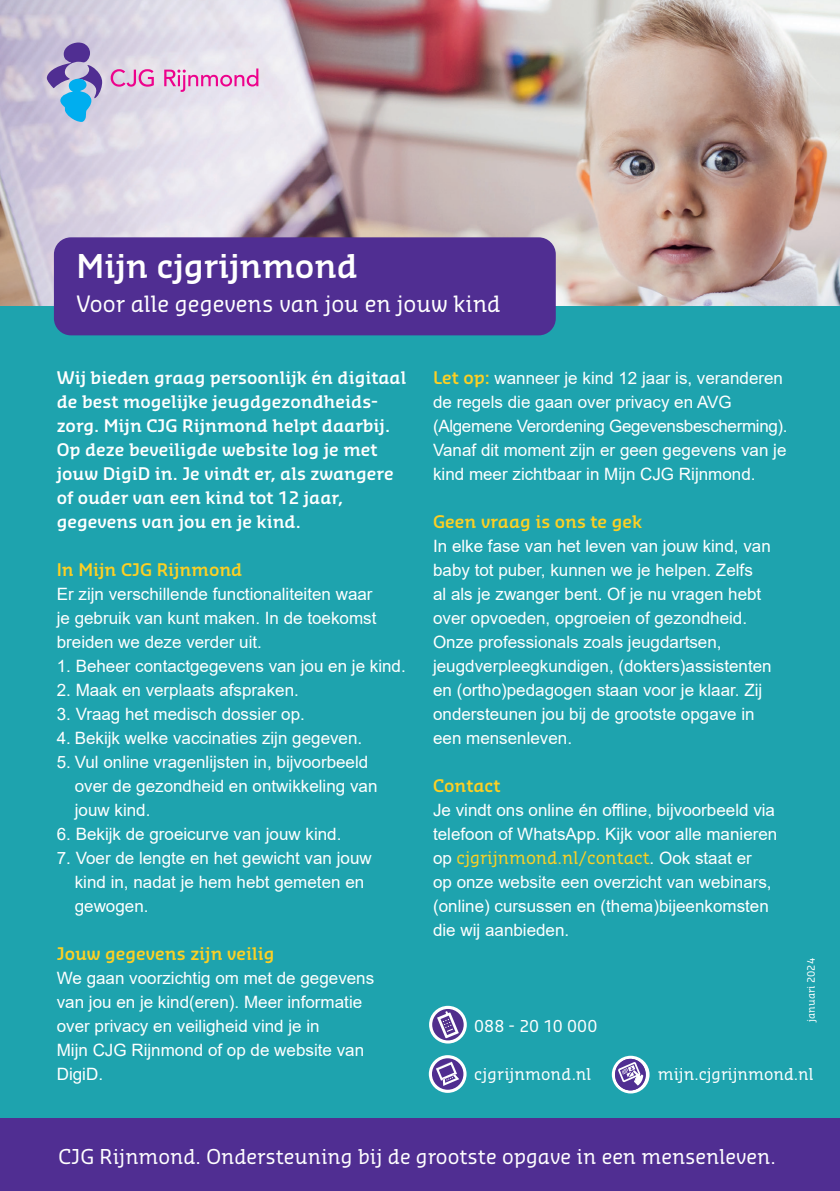
<style>
.page{position:relative;width:840px;height:1191px;background:#fff}
.page>*{position:absolute;margin:0;border:0;box-sizing:border-box;transform-origin:0 0}
.Titel{font:600 32px "Sansa Slab Pro";color:#fff}
.Ondertitel{font:22px "Sansa Slab Pro";color:#fff}
.Pay-off{font:20px "Sansa Slab Pro";color:#fff}
.Broodtekst{font:17px/24px "Arial";color:#fff}
.BROODTEKST{font:17px/24px "Arial";color:#fff}
.Inleiding{font:600 17px/24px "Sansa Slab Pro";color:#fff}
.opsomming{font:17px/24px "Arial";color:#fff}
.Tussekop{font:600 17px "Sansa Slab Pro";color:#fed023}
.contact{font:16px "Sansa Slab Pro";color:#fff}
.t1{font:10px "Sansa Slab Pro";color:#fff}
.s1{font-family:"Sansa Slab Pro";font-weight:600;color:#fed023}
.s2{font-family:"Sansa Slab Pro";color:#fed023}
</style>
<div class="page">
<img style="left:0;top:0;width:839px;height:306px">
<svg style="left:111px;top:69px;width:43px;height:18px"></svg>
<svg style="left:164px;top:68px;width:94px;height:24px;background:#e8aed6"></svg>
<svg style="left:47px;top:43px;width:55px;height:79px;background:#899fce"></svg>
<div style="left:0;top:306px;width:839px;height:813px;background:#1ea3ae"></div>
<div style="left:54px;top:237px;width:501px;height:98px;background:#502e92;border-radius:17px"></div>
<div style="left:0;top:1119px;width:839px;height:72px;background:#502e92"></div>
<svg style="left:429px;top:1005px;width:37px;height:38px"></svg>
<div style="left:432px;top:1009px;width:31px;height:31px;background:#512e8c;border-radius:50%"></div>
<svg style="left:437px;top:1011px;width:21px;height:27px"></svg>
<svg style="left:428px;top:1055px;width:38px;height:37px"></svg>
<svg style="left:431px;top:1058px;width:32px;height:31px"></svg>
<svg style="left:435px;top:1061px;width:24px;height:25px"></svg>
<svg style="left:611px;top:1055px;width:38px;height:38px"></svg>
<svg style="left:614px;top:1058px;width:31px;height:32px"></svg>
<svg style="left:617px;top:1061px;width:26px;height:24px"></svg>
<h1 class="Titel" style="left:77px;top:245px;width:282px">Mijn cjgrijnmond</h1>
<h2 class="Ondertitel" style="left:77px;top:289px;width:425px">Voor alle gegevens van jou en jouw kind</h2>
<p class="Inleiding" style="left:57px;top:365px;width:351px">Wij bieden graag persoonlijk én digitaal</p>
<p class="Inleiding" style="left:57px;top:389px;width:334px">de best mogelijke jeugdgezondheids&shy;zorg. Mijn CJG Rijnmond helpt daarbij.</p>
<p class="Inleiding" style="left:57px;top:437px;width:338px">Op deze beveiligde website log je met jouw DigiD in. Je vindt er, als zwangere of ouder van een kind tot 12 jaar, gegevens van jou en je kind.</p>
<h3 class="Tussekop" style="left:57px;top:558px;width:187px">In Mijn CJG Rijnmond</h3>
<p class="opsomming" style="left:57px;top:582px;width:321px">Er zijn verschillende functionaliteiten waar je gebruik van kunt maken. In de toekomst breiden we deze verder uit.</p>
<p class="opsomming" style="left:57px;top:654px;width:350px">1. Beheer contactgegevens van jou en je kind.</p>
<p class="opsomming" style="left:57px;top:678px;width:243px">2. Maak en verplaats afspraken.</p>
<p class="BROODTEKST" style="left:57px;top:702px;width:249px">3. Vraag het medisch dossier op.</p>
<p class="BROODTEKST" style="left:57px;top:726px;width:307px">4. Bekijk welke vaccinaties zijn gegeven.</p>
<p class="BROODTEKST" style="left:75px;top:750px;width:304px;text-indent:-18px">5. Vul online vragenlijsten in, bijvoorbeeld over de gezondheid en ontwikkeling van jouw kind.</p>
<p class="BROODTEKST" style="left:57px;top:822px;width:286px">6. Bekijk de groeicurve van jouw kind.</p>
<p class="BROODTEKST" style="left:57px;top:846px;width:316px">7. Voer de lengte en het gewicht van jouw</p>
<p class="BROODTEKST" style="left:75px;top:870px;width:291px">kind in, nadat je hem hebt gemeten en gewogen.</p>
<h3 class="Tussekop" style="left:57px;top:942px;width:219px">Jouw gegevens zijn veilig</h3>
<p class="Broodtekst" style="left:57px;top:966px;width:319px">We gaan voorzichtig om met de gegevens van jou en je kind(eren). Meer informatie over privacy en veiligheid vind je in<br>Mijn CJG Rijnmond of op de website van<br>DigiD.</p>
<p class="Broodtekst" style="left:433px;top:366px;width:356px"><span class="s1">Let op:</span> wanneer je kind 12 jaar is, veranderen de regels die gaan over privacy en AVG (Algemene Verordening Gegevensbescherming).<br>Vanaf dit moment zijn er geen gegevens van je kind meer zichtbaar in Mijn CJG Rijnmond.</p>
<h3 class="Tussekop" style="left:433px;top:510px;width:210px">Geen vraag is ons te gek</h3>
<p class="Broodtekst" style="left:433px;top:534px;width:339px">In elke fase van het leven van jouw kind, van</p>
<p class="Broodtekst" style="left:433px;top:558px;width:321px">baby tot puber, kunnen we je helpen. Zelfs</p>
<p class="Broodtekst" style="left:433px;top:582px;width:329px">al als je zwanger bent. Of je nu vragen hebt</p>
<p class="Broodtekst" style="left:433px;top:606px;width:315px">over opvoeden, opgroeien of gezondheid.</p>
<p class="Broodtekst" style="left:433px;top:630px;width:290px">Onze professionals zoals jeugdartsen,</p>
<p class="Broodtekst" style="left:433px;top:654px;width:340px">jeugdverpleegkundigen, (dokters)assistenten</p>
<p class="Broodtekst" style="left:433px;top:678px;width:330px">en (ortho)pedagogen staan voor je klaar. Zij</p>
<p class="Broodtekst" style="left:433px;top:702px;width:323px">ondersteunen jou bij de grootste opgave in</p>
<p class="Broodtekst" style="left:433px;top:726px;width:140px">een mensenleven.</p>
<h3 class="Tussekop" style="left:433px;top:774px;width:69px">Contact</h3>
<p class="Broodtekst" style="left:433px;top:798px;width:345px">Je vindt ons online én offline, bijvoorbeeld via telefoon of WhatsApp. Kijk voor alle manieren op <span class="s2">cjgrijnmond.nl/contact</span>. Ook staat er<br>op onze website een overzicht van webinars, (online) cursussen en (thema)bijeenkomsten die wij aanbieden.</p>
<p class="t1" style="left:804px;top:1021px;width:65px;rotate:-90deg">januari 2024</p>
<p class="contact" style="left:474px;top:1016px;width:125px">088 - 20 10 000</p>
<p class="contact" style="left:474px;top:1064px;width:119px">cjgrijnmond.nl</p>
<p class="contact" style="left:657px;top:1064px;width:157px">mijn.cjgrijnmond.nl</p>
<h4 class="Pay-off" style="left:58px;top:1143px;width:718px">CJG Rijnmond. Ondersteuning bij de grootste opgave in een mensenleven.</h4>
</div>
